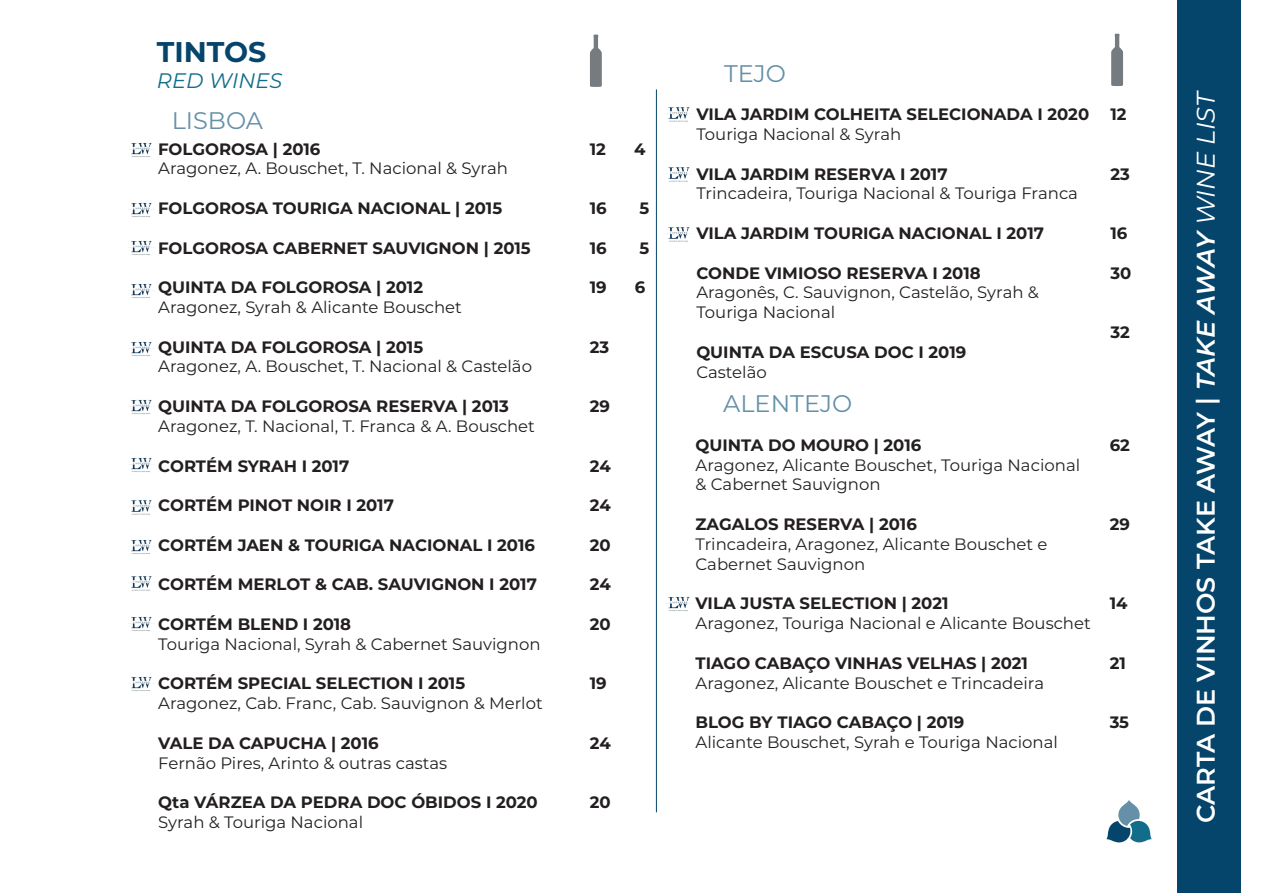
<style>
.page{position:relative;width:1263px;height:893px;background:#fff}
.page>*{position:absolute;margin:0;border:0;box-sizing:border-box;transform-origin:0 0}
.t1{font:700 28.5px "Montserrat";color:#05456b}
.t2{font:600 25.5px "Montserrat";letter-spacing:-.01em;color:#fff}
.t3{font:24px "Montserrat";color:#6590a8}
.t4{font:italic 21px "Montserrat";color:#126d8b}
.t5{font:700 16.5px "Montserrat";color:#231f20}
.t6{font:16.5px/19.8px "Montserrat";color:#231f20}
.s1{font-style:italic}
.s2{font-weight:400;font-style:italic}
</style>
<div class="page">
<div style="left:1177px;top:0;width:63px;height:893px;background:#05456b"></div>
<svg style="left:1106px;top:800px;width:46px;height:43px"></svg>
<svg style="left:1111px;top:34px;width:12px;height:52px"></svg>
<svg style="left:590px;top:35px;width:12px;height:52px"></svg>
<hr style="left:656px;top:89px;width:1px;height:723px;background:#05456b">
<img style="left:131px;top:142px;width:21px;height:15px">
<img style="left:131px;top:202px;width:21px;height:15px">
<img style="left:131px;top:240px;width:21px;height:15px">
<img style="left:131px;top:283px;width:21px;height:15px">
<img style="left:131px;top:341px;width:21px;height:15px">
<img style="left:131px;top:399px;width:21px;height:15px">
<img style="left:131px;top:457px;width:21px;height:15px">
<img style="left:131px;top:500px;width:21px;height:15px">
<img style="left:131px;top:539px;width:21px;height:15px">
<img style="left:131px;top:576px;width:21px;height:15px">
<img style="left:131px;top:616px;width:21px;height:15px">
<img style="left:131px;top:676px;width:21px;height:15px">
<img style="left:668px;top:107px;width:22px;height:15px">
<img style="left:668px;top:167px;width:22px;height:15px">
<img style="left:668px;top:227px;width:22px;height:15px">
<img style="left:668px;top:596px;width:22px;height:15px">
<h1 class="t1" style="left:157px;top:32px;width:111px">TINTOS</h1>
<p class="t4" style="left:157px;top:66px;width:127px">RED WINES</p>
<h3 class="t3" style="left:172px;top:104px;width:93px">LISBOA</h3>
<p class="t5" style="left:158px;top:137px;width:164px">FOLGOROSA | 2016</p>
<p class="t6" style="left:158px;top:158px;width:351px">Aragonez, A. Bouschet, T. Nacional &amp; Syrah</p>
<p class="t5" style="left:158px;top:196px;width:345px">FOLGOROSA TOURIGA NACIONAL | 2015</p>
<p class="t5" style="left:158px;top:236px;width:374px">FOLGOROSA CABERNET SAUVIGNON | 2015</p>
<p class="t5" style="left:158px;top:276px;width:266px">QUINTA DA FOLGOROSA | 2012</p>
<p class="t6" style="left:158px;top:297px;width:305px">Aragonez, Syrah &amp; Alicante Bouschet</p>
<p class="t5" style="left:158px;top:335px;width:266px">QUINTA DA FOLGOROSA | 2015</p>
<p class="t6" style="left:158px;top:356px;width:375px">Aragonez, A. Bouschet, T. Nacional &amp; Castelão</p>
<p class="t5" style="left:158px;top:394px;width:352px">QUINTA DA FOLGOROSA RESERVA | 2013</p>
<p class="t6" style="left:158px;top:416px;width:378px">Aragonez, T. Nacional, T. Franca &amp; A. Bouschet</p>
<p class="t5" style="left:158px;top:454px;width:193px">CORTÉM SYRAH I 2017</p>
<p class="t5" style="left:158px;top:493px;width:237px">CORTÉM PINOT NOIR I 2017</p>
<p class="t5" style="left:158px;top:533px;width:378px">CORTÉM JAEN &amp; TOURIGA NACIONAL I 2016</p>
<p class="t5" style="left:158px;top:573px;width:380px">CORTÉM MERLOT &amp; CAB. SAUVIGNON I 2017</p>
<p class="t5" style="left:158px;top:612px;width:194px">CORTÉM BLEND I 2018</p>
<p class="t6" style="left:158px;top:633px;width:384px">Touriga Nacional, Syrah &amp; Cabernet Sauvignon</p>
<p class="t5" style="left:158px;top:672px;width:308px">CORTÉM SPECIAL SELECTION I 2015</p>
<p class="t6" style="left:158px;top:693px;width:386px">Aragonez, Cab. Franc, Cab. Sauvignon &amp; Merlot</p>
<p class="t5" style="left:158px;top:731px;width:222px">VALE DA CAPUCHA | 2016</p>
<p class="t6" style="left:158px;top:752px;width:291px">Fernão Pires, Arinto &amp; outras castas</p>
<p class="t5" style="left:158px;top:790px;width:381px">Qta VÁRZEA DA PEDRA DOC ÓBIDOS I 2020</p>
<p class="t6" style="left:158px;top:812px;width:206px">Syrah &amp; Touriga Nacional</p>
<p class="t5" style="left:590px;top:137px;width:18px">12</p>
<p class="t5" style="left:634px;top:137px;width:13px">4</p>
<p class="t5" style="left:590px;top:196px;width:18px">16</p>
<p class="t5" style="left:639px;top:196px;width:11px">5</p>
<p class="t5" style="left:590px;top:236px;width:18px">16</p>
<p class="t5" style="left:639px;top:236px;width:11px">5</p>
<p class="t5" style="left:590px;top:276px;width:18px">19</p>
<p class="t5" style="left:635px;top:276px;width:12px">6</p>
<p class="t5" style="left:590px;top:335px;width:21px">23</p>
<p class="t5" style="left:590px;top:394px;width:22px">29</p>
<p class="t5" style="left:590px;top:454px;width:22px">24</p>
<p class="t5" style="left:590px;top:493px;width:22px">24</p>
<p class="t5" style="left:590px;top:533px;width:22px">20</p>
<p class="t5" style="left:590px;top:573px;width:22px">24</p>
<p class="t5" style="left:590px;top:612px;width:22px">20</p>
<p class="t5" style="left:590px;top:672px;width:18px">19</p>
<p class="t5" style="left:590px;top:731px;width:22px">24</p>
<p class="t5" style="left:590px;top:790px;width:22px">20</p>
<h3 class="t3" style="left:724px;top:57px;width:63px">TEJO</h3>
<p class="t5" style="left:696px;top:102px;width:394px">VILA JARDIM COLHEITA SELECIONADA I 2020</p>
<p class="t6" style="left:696px;top:124px;width:206px">Touriga Nacional &amp; Syrah</p>
<p class="t5" style="left:696px;top:162px;width:253px">VILA JARDIM RESERVA I 2017</p>
<p class="t6" style="left:696px;top:183px;width:383px">Trincadeira, Touriga Nacional &amp; Touriga Franca</p>
<p class="t5" style="left:696px;top:221px;width:349px">VILA JARDIM TOURIGA NACIONAL I 2017</p>
<p class="t5" style="left:696px;top:261px;width:286px">CONDE VIMIOSO RESERVA I 2018</p>
<p class="t6" style="left:696px;top:282px;width:344px">Aragonês, C. Sauvignon, Castelão, Syrah &amp;<br>Touriga Nacional</p>
<p class="t5" style="left:696px;top:340px;width:271px">QUINTA DA ESCUSA DOC I 2019</p>
<p class="t6" style="left:696px;top:361px;width:72px">Castelão</p>
<h3 class="t3" style="left:723px;top:387px;width:130px">ALENTEJO</h3>
<p class="t5" style="left:695px;top:433px;width:227px">QUINTA DO MOURO | 2016</p>
<p class="t6" style="left:695px;top:454px;width:386px">Aragonez, Alicante Bouschet, Touriga Nacional &amp; Cabernet Sauvignon</p>
<p class="t5" style="left:695px;top:512px;width:223px">ZAGALOS RESERVA | 2016</p>
<p class="t6" style="left:695px;top:534px;width:353px">Trincadeira, Aragonez, Alicante Bouschet e<br>Cabernet Sauvignon</p>
<p class="t5" style="left:695px;top:591px;width:254px">VILA JUSTA SELECTION | 2021</p>
<p class="t6" style="left:695px;top:613px;width:397px">Aragonez, Touriga Nacional e Alicante Bouschet</p>
<p class="t5" style="left:695px;top:651px;width:334px">TIAGO CABAÇO VINHAS VELHAS | 2021</p>
<p class="t6" style="left:695px;top:672px;width:350px">Aragonez, Alicante Bouschet e Trincadeira</p>
<p class="t5" style="left:695px;top:710px;width:270px">BLOG BY TIAGO CABAÇO | 2019</p>
<p class="t6" style="left:695px;top:732px;width:364px">Alicante Bouschet, Syrah e Touriga Nacional</p>
<p class="t5" style="left:1110px;top:102px;width:18px">12</p>
<p class="t5" style="left:1110px;top:162px;width:21px">23</p>
<p class="t5" style="left:1110px;top:221px;width:18px">16</p>
<p class="t5" style="left:1110px;top:261px;width:22px">30</p>
<p class="t5" style="left:1110px;top:320px;width:21px">32</p>
<p class="t5" style="left:1110px;top:433px;width:22px">62</p>
<p class="t5" style="left:1110px;top:512px;width:22px">29</p>
<p class="t5" style="left:1110px;top:591px;width:19px">14</p>
<p class="t5" style="left:1110px;top:651px;width:18px">21</p>
<p class="t5" style="left:1110px;top:710px;width:21px">35</p>
<h2 class="t2" style="left:1188px;top:823px;width:734px;rotate:-90deg">CARTA DE VINHOS TAKE AWAY | <span class="s1">TAKE AWAY</span> <span class="s2">WINE LIST</span></h2>
</div>
